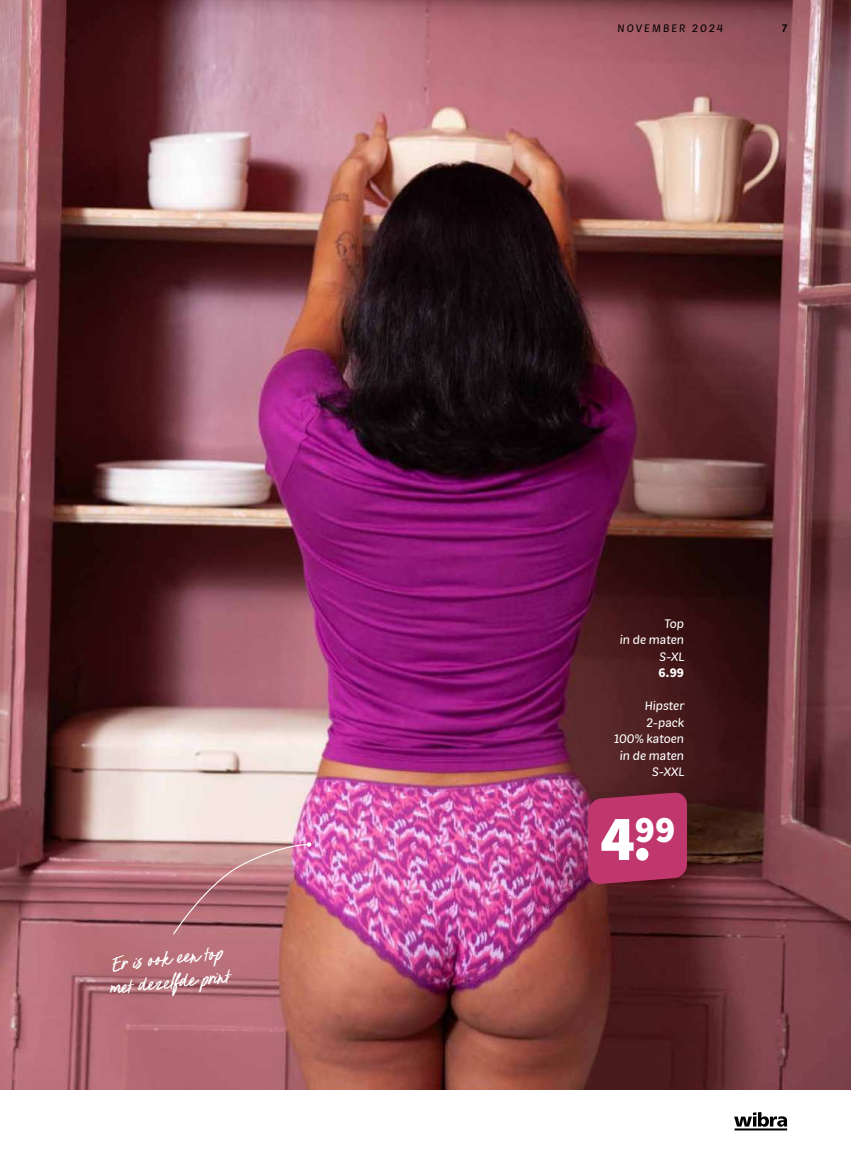
<style>
.page{position:relative;width:851px;height:1149px;background:#fff}
.page>*{position:absolute;margin:0;border:0;box-sizing:border-box;transform-origin:0 0}
.t1{font:900 37.5px "Source Sans Pro";color:#fff}
.t2{font:24px/24px "Des Montilles";color:#fff}
.t3{font:700 13.5px "Source Sans Pro";color:#fff}
.t4{font:12px/16.5px "Market";color:#fff;text-align:right}
.t5{font:10.5px "Market";letter-spacing:.2em;color:#000}
.t6{font:500 10.5px "Market";color:#000}
.s1{font-size:64.5px}
.s2{font-size:61.5px}
</style>
<div class="page">
<hr style="left:734px;top:1127px;width:53px;height:3px;background:#000">
<svg style="left:734px;top:1112px;width:53px;height:14px"></svg>
<img style="left:0;top:0;width:850px;height:1088px">
<img style="left:172px;top:841px;width:139px;height:94px">
<svg style="left:588px;top:791px;width:99px;height:93px;background:#b53465"></svg>
<h2 class="t2" style="left:106px;top:952px;width:123px;rotate:-6deg">Er is ook een top met dezelfde print</h2>
<p class="t5" style="left:617px;top:22px;width:107px">NOVEMBER 2024</p>
<p class="t6" style="left:781px;top:24px;width:7px">7</p>
<p class="t4" style="left:619px;top:615px;width:66px">Top<br>in de maten<br>S-XL</p>
<p class="t3" style="left:658px;top:667px;width:27px">6.99</p>
<p class="t4" style="left:614px;top:698px;width:72px">Hipster<br>2-pack<br>100% katoen in de maten<br>S-XXL</p>
<h1 class="t1" style="left:600px;top:814px;width:77px"><span class="s1">4</span><span class="s2">.</span>99</h1>
</div>
